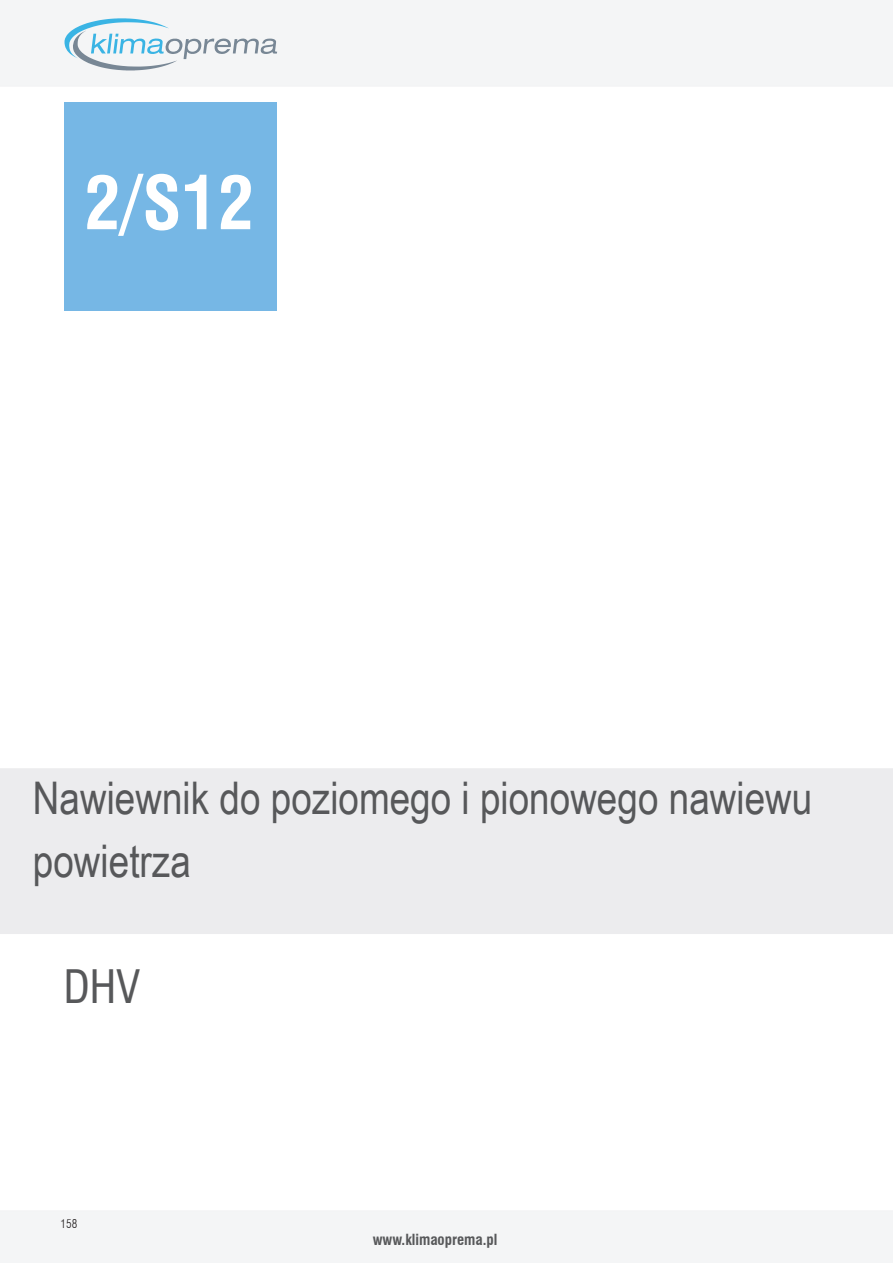
<style>
.page{position:relative;width:893px;height:1263px;background:#fff}
.page>*{position:absolute;margin:0;border:0;box-sizing:border-box;transform-origin:0 0}
.t1{font:700 condensed 72px "Swiss 721 BT";color:#fff}
.t2{font:45px/63px "Arial Narrow";color:#57585a}
.t3{font:condensed 45px "Swiss 721 BT";color:#57585a}
.t4{font:700 condensed 15px "Swiss 721 BT";color:#57585a}
.t5{font:300 condensed 12px "Swiss 721 BT";color:#231f20}
</style>
<div class="page">
<div style="left:0;top:1211px;width:893px;height:52px;background:#f4f5f6"></div>
<div style="left:0;top:0;width:893px;height:86px;background:#f4f5f6"></div>
<svg style="left:65px;top:18px;width:212px;height:52px"></svg>
<div style="left:64px;top:102px;width:212px;height:208px;background:#76b7e5"></div>
<div style="left:0;top:768px;width:893px;height:166px;background:#ececee"></div>
<p class="t1" style="left:84px;top:160px;width:171px">2/S12</p>
<p class="t2" style="left:33px;top:765px;width:781px">Nawiewnik do poziomego i pionowego nawiewu powietrza</p>
<p class="t3" style="left:64px;top:959px;width:78px">DHV</p>
<p class="t5" style="left:61px;top:1217px;width:18px">158</p>
<p class="t4" style="left:373px;top:1230px;width:126px">www.klimaoprema.pl</p>
</div>
